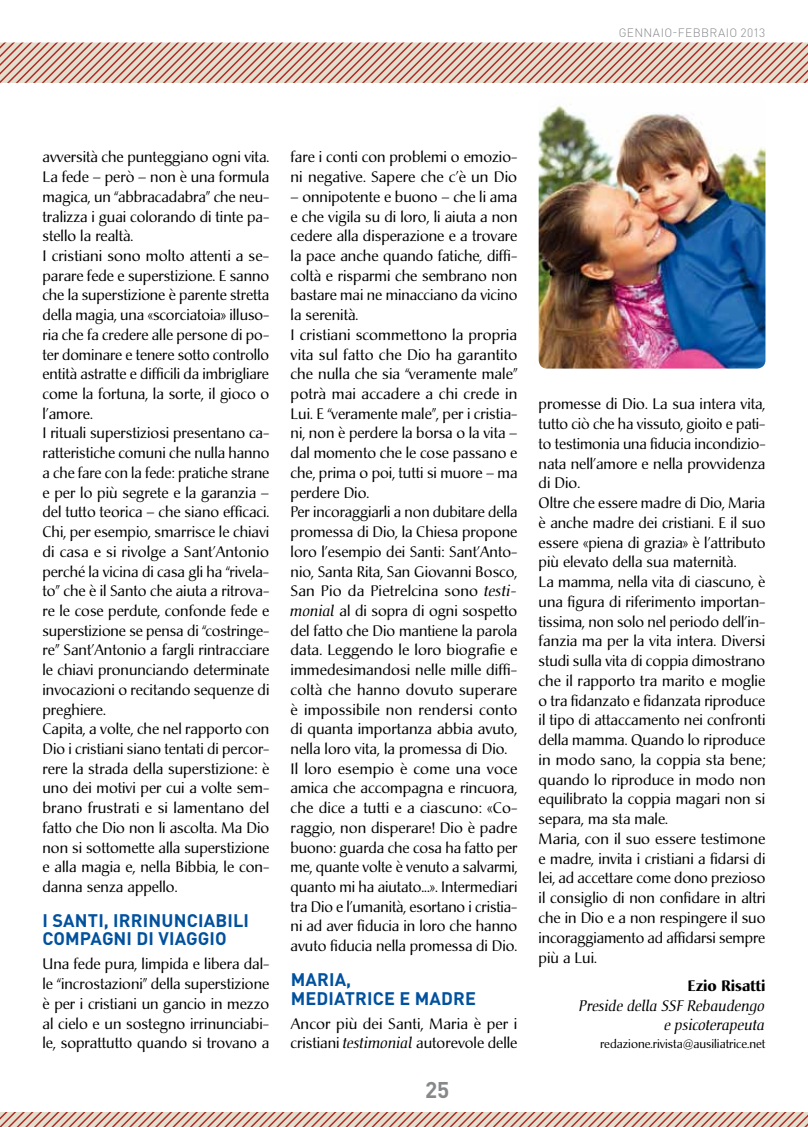
<style>
.page{position:relative;width:808px;height:1127px;background:#fff}
.page>*{position:absolute;margin:0;border:0;box-sizing:border-box;transform-origin:0 0}
.t1{font:700 22.5px "DIN Pro";color:#87888a}
.t2{font:700 18px/18.1px "DIN Pro";letter-spacing:.01em;color:#00519e}
.t3{font:15px/19.6px "Christiana";color:#000}
.t4{font:italic 15px/19.8px "Christiana";color:#000;text-align:right}
.t5{font:700 15px "Christiana";color:#000}
.t6{font:12px "Christiana";color:#000}
.t7{font:300 12px "DIN Pro";letter-spacing:.03em;color:#87888a}
.s1{font-style:italic}
</style>
<div class="page">
<img style="left:539px;top:105px;width:226px;height:264px">
<svg style="left:0;top:1112px;width:808px;height:15px;background:#d5b2a5"></svg>
<svg style="left:0;top:43px;width:808px;height:40px;background:#d5b2a5"></svg>
<p class="t7" style="left:619px;top:25px;width:148px">GENNAIO-FEBBRAIO 2013</p>
<p class="t3" style="left:43px;top:148px;width:228px">avversità che punteggiano ogni vita.<br>La fede – però – non è una formula magica, un “abbracadabra” che neu&shy;tralizza i guai colorando di tinte pa&shy;stello la realtà.<br>I cristiani sono molto attenti a se&shy;parare fede e superstizione. E sanno che la superstizione è parente stretta della magia, una «scorciatoia» illuso&shy;ria che fa credere alle persone di po&shy;ter dominare e tenere sotto controllo entità astratte e difficili da imbrigliare come la fortuna, la sorte, il gioco o l’amore.<br>I rituali superstiziosi presentano ca&shy;ratteristiche comuni che nulla hanno a che fare con la fede: pratiche strane e per lo più segrete e la garanzia – del tutto teorica – che siano efficaci.<br>Chi, per esempio, smarrisce le chiavi di casa e si rivolge a Sant’Antonio perché la vicina di casa gli ha “rivela&shy;to” che è il Santo che aiuta a ritrova&shy;re le cose perdute, confonde fede e superstizione se pensa di “costringe&shy;re” Sant’Antonio a fargli rintracciare le chiavi pronunciando determinate invocazioni o recitando sequenze di preghiere.<br>Capita, a volte, che nel rapporto con Dio i cristiani siano tentati di percor&shy;rere la strada della superstizione: è uno dei motivi per cui a volte sem&shy;brano frustrati e si lamentano del fatto che Dio non li ascolta. Ma Dio non si sottomette alla superstizione e alla magia e, nella Bibbia, le con&shy;danna senza appello.</p>
<p class="t2" style="left:43px;top:911px;width:80px">I SANTI , IRRI</p>
<p class="t2" style="left:43px;top:911px;width:205px;text-indent:106px">NUNCIABILI<br>COMPAGNI DI VIAGGIO</p>
<p class="t3" style="left:43px;top:954px;width:228px;text-align:justify">Una fede pura, limpida e libera dal&shy;le “incrostazioni” della superstizione è per i cristiani un gancio in mezzo al cielo e un sostegno irrinunciabi&shy;le, soprattutto quando si trovano a</p>
<p class="t3" style="left:291px;top:148px;width:228px">fare i conti con problemi o emozio&shy;ni negative. Sapere che c’è un Dio</p>
<p class="t3" style="left:291px;top:187px;width:228px">– onnipotente e buono – che li ama e che vigila su di loro, li aiuta a non cedere alla disperazione e a trovare la pace anche quando fatiche, diffi&shy;coltà e risparmi che sembrano non bastare mai ne minacciano da vicino la serenità.<br>I cristiani scommettono la propria vita sul fatto che Dio ha garantito che nulla che sia “veramente male” potrà mai accadere a chi crede in Lui. E “veramente male”, per i cristia&shy;ni, non è perdere la borsa o la vita – dal momento che le cose passano e che, prima o poi, tutti si muore – ma perdere Dio.<br>Per incoraggiarli a non dubitare della promessa di Dio, la Chiesa propone loro l’esempio dei Santi: Sant’Anto&shy;nio, Santa Rita, San Giovanni Bosco, San Pio da Pietrelcina sono <span class="s1">testi&shy;monial</span> al di sopra di ogni sospetto del fatto che Dio mantiene la parola data. Leggendo le loro biografie e immedesimandosi nelle mille diffi&shy;coltà che hanno dovuto superare è impossibile non rendersi conto di quanta importanza abbia avuto, nella loro vita, la promessa di Dio.<br>Il loro esempio è come una voce amica che accompagna e rincuora, che dice a tutti e a ciascuno: «Co&shy;raggio, non disperare! Dio è padre buono: guarda che cosa ha fatto per me, quante volte è venuto a salvarmi, quanto mi ha aiutato...». Intermediari tra Dio e l’umanità, esortano i cristia&shy;ni ad aver fiducia in loro che hanno avuto fiducia nella promessa di Dio.</p>
<p class="t2" style="left:291px;top:970px;width:187px">MARIA,<br>M EDIATRICE E MADRE</p>
<p class="t3" style="left:291px;top:1014px;width:228px">Ancor più dei Santi, Maria è per i cristiani <span class="s1">testimonial</span> autorevole delle</p>
<h1 class="t1" style="left:425px;top:1075px;width:26px">25</h1>
<p class="t3" style="left:539px;top:394px;width:228px">promesse di Dio. La sua intera vita, tutto ciò che ha vissuto, gioito e pati&shy;to testimonia una fiducia incondizio&shy;nata nell’amore e nella provvidenza di Dio.<br>Oltre che essere madre di Dio, Maria è anche madre dei cristiani. E il suo essere «piena di grazia» è l’attributo più elevato della sua maternità.<br>La mamma, nella vita di ciascuno, è una figura di riferimento importan&shy;tissima, non solo nel periodo dell’in&shy;fanzia ma per la vita intera. Diversi studi sulla vita di coppia dimostrano che il rapporto tra marito e moglie o tra fidanzato e fidanzata riproduce il tipo di attaccamento nei confronti della mamma. Quando lo riproduce in modo sano, la coppia sta bene; quando lo riproduce in modo non equilibrato la coppia magari non si separa, ma sta male.<br>Maria, con il suo essere testimone e madre, invita i cristiani a fidarsi di lei, ad accettare come dono prezioso il consiglio di non confidare in altri che in Dio e a non respingere il suo incoraggiamento ad affidarsi sempre più a Lui.</p>
<p class="t5" style="left:688px;top:976px;width:79px">Ezio Risatti</p>
<p class="t4" style="left:579px;top:995px;width:187px">Preside della SSF Rebaudengo e psicoterapeuta</p>
<p class="t6" style="left:600px;top:1036px;width:167px">redazione.rivista@ausiliatrice.net</p>
</div>
